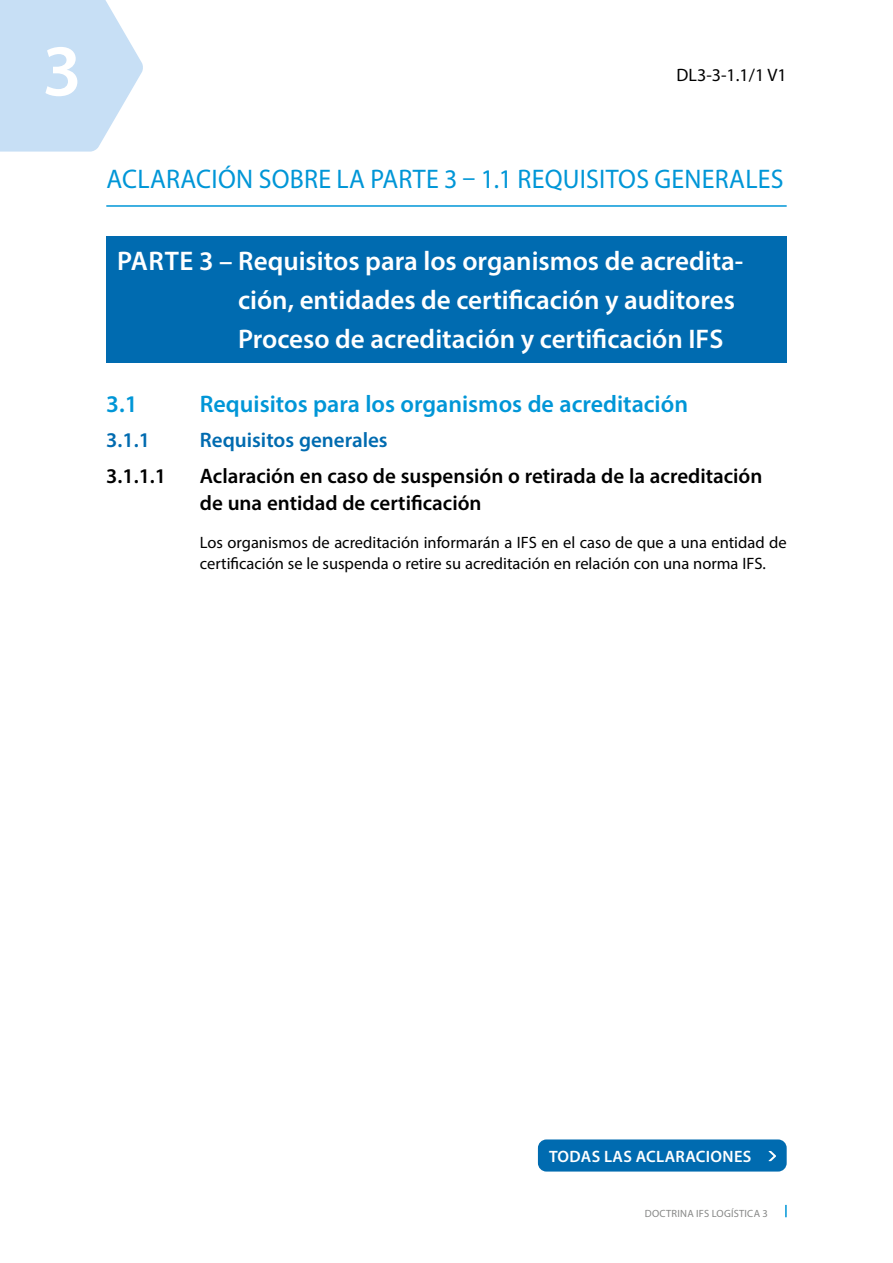
<style>
.page{position:relative;width:893px;height:1263px;background:#fff}
.page>*{position:absolute;margin:0;border:0;box-sizing:border-box;transform-origin:0 0}
.t1{font:600 73.5px "Myriad Pro";color:#fff}
.t2{font:600 27px/39px "Myriad Pro";color:#fff}
.t3{font:27px "Myriad Pro";letter-spacing:.01em;color:#0096d7;scale:.96 1}
.t4{font:600 24px "Myriad Pro";color:#0096d7}
.t5{font:600 21px/27px "Myriad Pro";color:#000}
.t6{font:600 21px "Myriad Pro";color:#006bb0}
.t7{font:18px "Myriad Pro";color:#000}
.t8{font:16.5px/21px "Myriad Pro";color:#000}
.t9{font:600 16.5px "Myriad Pro";letter-spacing:.02em;color:#fff}
.t10{font:10.5px "Myriad Pro";letter-spacing:.02em;color:#868786}
</style>
<div class="page">
<svg style="left:0;top:0;width:143px;height:152px;background:#cfe3f6"></svg>
<svg style="left:785px;top:1205px;width:2px;height:12px"></svg>
<div style="left:538px;top:1139px;width:249px;height:32px;background:#006bb0;border-radius:9px"></div>
<svg style="left:769px;top:1151px;width:7px;height:10px"></svg>
<hr style="left:106px;top:205px;width:681px;height:2px;background:#0096d7">
<div style="left:106px;top:237px;width:681px;height:126px;background:#006bb0"></div>
<h1 class="t1" style="left:42px;top:24px;width:41px">3</h1>
<p class="t7" style="left:677px;top:64px;width:112px">DL3-3-1.1/1 V1</p>
<h2 class="t3" style="left:107px;top:162px;width:707px">ACLARACIÓN SOBRE LA PARTE 3 – 1.1 REQUISITOS GENERALES</h2>
<h2 class="t2" style="left:238px;top:240px;width:507px;text-indent:-121px">PARTE 3 – Requisitos para los organismos de acredita&shy;ción, entidades de certificación y auditores<br>Proceso de acreditación y certificación IFS</h2>
<h3 class="t4" style="left:106px;top:388px;width:33px">3.1</h3>
<h3 class="t4" style="left:200px;top:388px;width:490px">Requisitos para los organismos de acreditación</h3>
<p class="t6" style="left:106px;top:427px;width:45px">3.1.1</p>
<p class="t6" style="left:200px;top:427px;width:189px">Requisitos generales</p>
<p class="t5" style="left:106px;top:462px;width:61px">3.1.1.1</p>
<p class="t5" style="left:200px;top:462px;width:564px">Aclaración en caso de suspensión o retirada de la acreditación de una entidad de certificación</p>
<p class="t8" style="left:200px;top:531px;width:588px">Los organismos de acreditación informarán a IFS en el caso de que a una entidad de certificación se le suspenda o retire su acreditación en relación con una norma IFS.</p>
<p class="t9" style="left:549px;top:1146px;width:204px">TODAS LAS ACLARACIONES</p>
<p class="t10" style="left:645px;top:1207px;width:124px">DOCTRINA IFS LOGÍSTICA 3</p>
</div>
